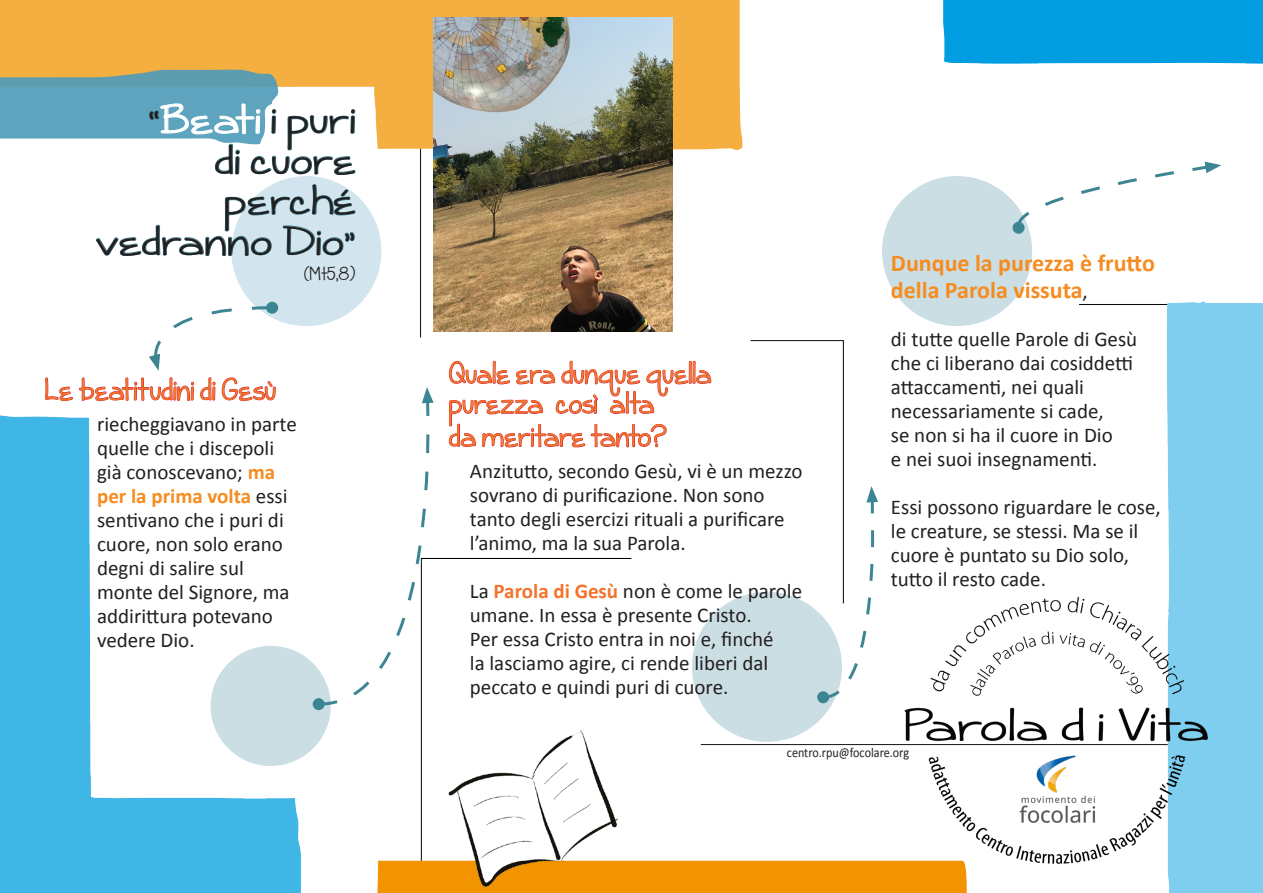
<style>
.page{position:relative;width:1263px;height:893px;background:#fff}
.page>*{position:absolute;margin:0;border:0;box-sizing:border-box;transform-origin:0 0}
.t1{font:36px/40.5px "KG Grace For Today";letter-spacing:.025em;color:#231f20;text-align:right;scale:1.25 1}
.t2{font:27px/30px "KG Grace For Today";letter-spacing:.03em;color:#f3732a}
.t3{font:700 24px/27px "Calibri";color:#f68c1f}
.t4{font:21px/24px "Calibri";color:#231f20}
.t5{font:16.5px "KG Grace For Today";color:#231f20}
.t6{font:13.5px "Calibri";color:#231f20;scale:.9 1}
.s1{color:#fff}
.s2{font-weight:700;color:#f68c1f}
.s3{font-weight:700;color:#f3732a}
.s4{font-weight:400;font-size:21px;color:#231f20}
</style>
<div class="page">
<img style="left:0;top:0;width:1263px;height:893px">
<div style="left:882px;top:176px;width:150px;height:150px;background:#cadee3;border-radius:50%"></div>
<div style="left:692px;top:592px;width:150px;height:150px;background:#cadee3;border-radius:50%"></div>
<div style="left:231px;top:176px;width:150px;height:150px;background:#d2e4ee;border-radius:50%"></div>
<div style="left:211px;top:646px;width:120px;height:120px;background:#cadee3;border-radius:50%"></div>
<svg style="left:0;top:69px;width:355px;height:210px"></svg>
<div style="left:266px;top:302px;width:12px;height:12px;background:#3c8592;border-radius:50%"></div>
<svg style="left:316px;top:387px;width:126px;height:320px"></svg>
<div style="left:313px;top:698px;width:12px;height:12px;background:#3c8592;border-radius:50%"></div>
<svg style="left:449px;top:361px;width:262px;height:115px"></svg>
<svg style="left:820px;top:486px;width:62px;height:214px"></svg>
<div style="left:817px;top:691px;width:12px;height:12px;background:#3c8592;border-radius:50%"></div>
<svg style="left:1012px;top:162px;width:209px;height:72px"></svg>
<img style="left:449px;top:725px;width:169px;height:168px">
<img style="left:434px;top:17px;width:239px;height:315px">
<svg style="left:45px;top:372px;width:28px;height:31px"></svg>
<svg style="left:79px;top:305px;width:197px;height:125px"></svg>
<img style="left:888px;top:575px;width:333px;height:309px">
<p class="t1" style="left:148px;top:103px;width:167px">“<span class="s1">Beati</span> i puri</p>
<p class="t1" style="left:215px;top:143px;width:114px">di cuore</p>
<p class="t1" style="left:96px;top:184px;width:209px">perché vedranno Dio”</p>
<p class="t5" style="left:304px;top:263px;width:53px">(Mt5,8)</p>
<p class="t2" style="left:45px;top:377px;width:232px">Le beatitudini di Gesù</p>
<p class="t4" style="left:97px;top:412px;width:201px">riecheggiavano in parte quelle che i discepoli già conoscevano; <span class="s2">ma per la prima volta</span> essi sentivano che i puri di cuore, non solo erano degni di salire sul monte del Signore, ma addirittura potevano vedere Dio.</p>
<p class="t2" style="left:449px;top:361px;width:264px">Quale era dunque quella purezza così alta</p>
<p class="t2" style="left:449px;top:424px;width:219px">da meritare tanto?</p>
<p class="t4" style="left:470px;top:459px;width:334px">Anzitutto, secondo Gesù, vi è un mezzo sovrano di purificazione. Non sono tanto degli esercizi rituali a purificare l’animo, ma la sua Parola.</p>
<p class="t4" style="left:470px;top:579px;width:334px">La <span class="s3">Parola di Gesù</span> non è come le parole umane. In essa è presente Cristo.</p>
<p class="t4" style="left:470px;top:627px;width:305px">Per essa Cristo entra in noi e, finché la lasciamo agire, ci rende liberi dal peccato e quindi puri di cuore.</p>
<p class="t3" style="left:891px;top:249px;width:266px">Dunque la purezza è frutto della Parola vissuta<span class="s4">,</span></p>
<p class="t4" style="left:891px;top:327px;width:248px">di tutte quelle Parole di Gesù che ci liberano dai cosiddetti attaccamenti, nei quali necessariamente si cade,</p>
<p class="t4" style="left:891px;top:423px;width:223px">se non si ha il cuore in Dio</p>
<p class="t4" style="left:891px;top:447px;width:208px">e nei suoi insegnamenti.</p>
<p class="t4" style="left:891px;top:495px;width:271px">Essi possono riguardare le cose, le creature, se stessi. Ma se il cuore è puntato su Dio solo, tutto il resto cade.</p>
<p class="t6" style="left:787px;top:744px;width:137px">centro.rpu@focolare.org</p>
</div>
